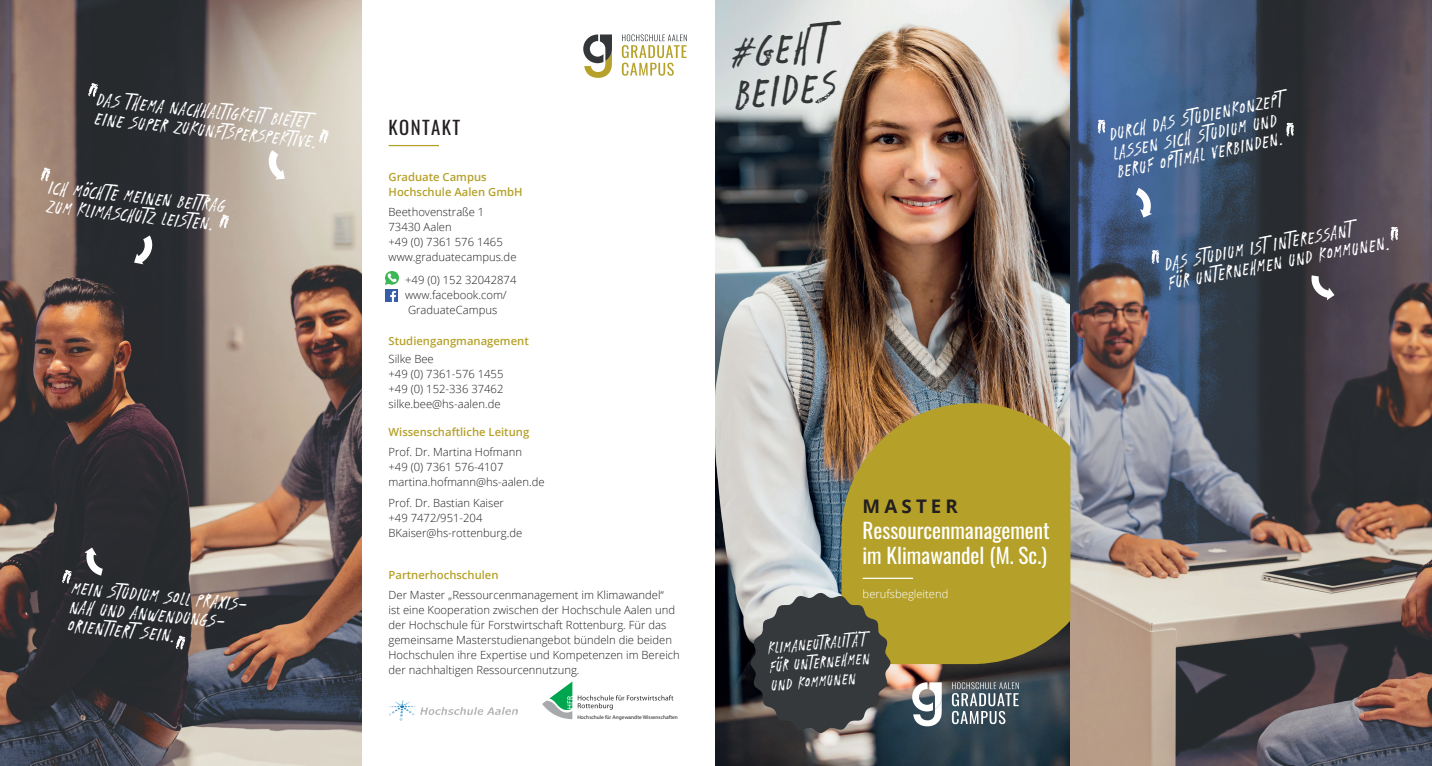
<style>
.page{position:relative;width:1432px;height:766px;background:#fff}
.page>*{position:absolute;margin:0;border:0;box-sizing:border-box;transform-origin:0 0}
.t1{font:45px/41.5px "Odachi";color:#333637}
.t2{font:21.25px/25.5px "Oswald";color:#fff}
.t3{font:18.75px/19px "Odachi";color:#fff}
.t4{font:18.75px "Oswald";letter-spacing:.075em;color:#231f20}
.t5{font:700 18.75px "Open Sans";letter-spacing:.22em;color:#231f20}
.t6{font:16.25px/18.8px "Odachi";color:#fff}
.t7{font:300 11.25px/15px "Open Sans";color:#231f20}
.t8{font:600 11.25px/15px "Open Sans";color:#b5a129}
.t9{font:300 11.25px "Open Sans";color:#fff}
.t10{font:300 5.38px "Myriad Pro";color:#231f20}
</style>
<div class="page">
<img style="left:716px;top:0;width:715px;height:765px">
<svg style="left:386px;top:290px;width:11px;height:11px"></svg>
<svg style="left:386px;top:272px;width:12px;height:12px"></svg>
<img style="left:0;top:0;width:361px;height:765px">
<svg style="left:841px;top:403px;width:229px;height:261px;background:#af9b2e"></svg>
<svg style="left:622px;top:34px;width:65px;height:42px"></svg>
<svg style="left:583px;top:34px;width:29px;height:44px"></svg>
<hr style="left:388px;top:145px;width:51px;height:1px;background:#b5a129">
<hr style="left:862px;top:577px;width:51px;height:1px;background:#fff">
<svg style="left:1310px;top:275px;width:24px;height:25px"></svg>
<svg style="left:1136px;top:188px;width:17px;height:29px"></svg>
<svg style="left:84px;top:547px;width:19px;height:28px"></svg>
<svg style="left:952px;top:682px;width:67px;height:42px;background:#6e7b83"></svg>
<svg style="left:912px;top:682px;width:29px;height:44px"></svg>
<svg style="left:134px;top:235px;width:21px;height:29px"></svg>
<svg style="left:266px;top:150px;width:19px;height:29px"></svg>
<svg style="left:750px;top:593px;width:140px;height:139px;background:#4c4c48"></svg>
<svg style="left:578px;top:695px;width:95px;height:14px"></svg>
<svg style="left:543px;top:682px;width:29px;height:37px"></svg>
<img style="left:389px;top:700px;width:128px;height:20px">
<svg style="left:1096px;top:119px;width:11px;height:15px"></svg>
<svg style="left:1284px;top:122px;width:11px;height:15px"></svg>
<svg style="left:41px;top:167px;width:10px;height:15px"></svg>
<svg style="left:219px;top:214px;width:10px;height:14px"></svg>
<svg style="left:88px;top:83px;width:10px;height:14px"></svg>
<svg style="left:319px;top:129px;width:10px;height:14px"></svg>
<svg style="left:1149px;top:249px;width:11px;height:15px"></svg>
<svg style="left:1388px;top:226px;width:11px;height:15px"></svg>
<svg style="left:62px;top:569px;width:10px;height:14px"></svg>
<svg style="left:176px;top:635px;width:10px;height:14px"></svg>
<h3 class="t3" style="left:99px;top:89px;width:224px;rotate:6deg">DAS THEMA NACHHALTIGKEIT BIETET<br>EINE SUPER ZUKUNFTSPERSPEKTIVE.</h3>
<h3 class="t3" style="left:51px;top:177px;width:179px;rotate:6deg">ICH MÖCHTE MEINEN BEITRAG</h3>
<h3 class="t3" style="left:49px;top:196px;width:169px;rotate:6deg">ZUM KLIMASCHUTZ LEISTEN.</h3>
<h3 class="t3" style="left:74px;top:576px;width:177px;rotate:6deg">MEIN STUDIUM SOLL PRAXIS-<br>NAH UND ANWENDUNGS-<br>ORIENTIERT SEIN.</h3>
<h3 class="t4" style="left:388px;top:110px;width:73px">KONTAKT</h3>
<p class="t8" style="left:388px;top:169px;width:135px">Graduate Campus<br>Hochschule Aalen GmbH</p>
<p class="t7" style="left:388px;top:204px;width:129px">Beethovenstraße 1<br>73430 Aalen<br>+49 (0) 7361 576 1465 www.graduatecampus.de</p>
<p class="t7" style="left:405px;top:272px;width:113px">+49 (0) 152 32042874 www.facebook.com/<br>GraduateCampus</p>
<p class="t8" style="left:388px;top:332px;width:142px">Studiengangmanagement</p>
<p class="t7" style="left:388px;top:351px;width:116px">Silke Bee<br>+49 (0) 7361-576 1455 +49 (0) 152-336 37462 silke.bee@hs-aalen.de</p>
<p class="t8" style="left:388px;top:424px;width:142px">Wissenschaftliche Leitung</p>
<p class="t7" style="left:388px;top:444px;width:157px">Prof. Dr. Martina Hofmann<br>+49 (0) 7361 576-4107 martina.hofmann@hs-aalen.de</p>
<p class="t7" style="left:388px;top:495px;width:135px">Prof. Dr. Bastian Kaiser +49 7472/951-204<br>BKaiser@hs-rottenburg.de</p>
<p class="t8" style="left:388px;top:566px;width:112px">Partnerhochschulen</p>
<p class="t7" style="left:388px;top:586px;width:293px">Der Master „Ressourcenmanagement im Klimawandel“<br>ist eine Kooperation zwischen der Hochschule Aalen und der Hochschule für Forstwirtschaft Rottenburg. Für das gemeinsame Masterstudienangebot bündeln die beiden Hochschulen ihre Expertise und Kompetenzen im Bereich der nachhaltigen Ressourcennutzung.</p>
<p class="t10" style="left:577px;top:713px;width:102px">Hochschule für Angewandte Wissenschaften</p>
<h1 class="t1" style="left:730px;top:31px;width:102px;rotate:-5deg">#GEHT<br>BEIDES</h1>
<h3 class="t5" style="left:862px;top:492px;width:97px">MASTER</h3>
<h2 class="t2" style="left:862px;top:515px;width:189px">Ressourcenmanagement im Klimawandel (M. Sc.)</h2>
<p class="t9" style="left:862px;top:586px;width:87px">berufsbegleitend</p>
<h3 class="t6" style="left:768px;top:638px;width:101px;rotate:-5deg">KLIMANEUTRALITÄ T<br>FÜR UNTERNEHMEN<br>UND KOMMUNEN</h3>
<h3 class="t3" style="left:1108px;top:124px;width:177px;rotate:-11deg">DURCH DAS STUDIENKONZEPT<br>LASSEN SICH STUDIUM UND<br>BERUF OPTIMAL VERBINDEN.</h3>
<h3 class="t3" style="left:1163px;top:253px;width:226px;rotate:-10deg">DAS STUDIUM IST INTERESSANT<br>FÜR UNTERNEHMEN UND KOMMUNEN.</h3>
</div>
